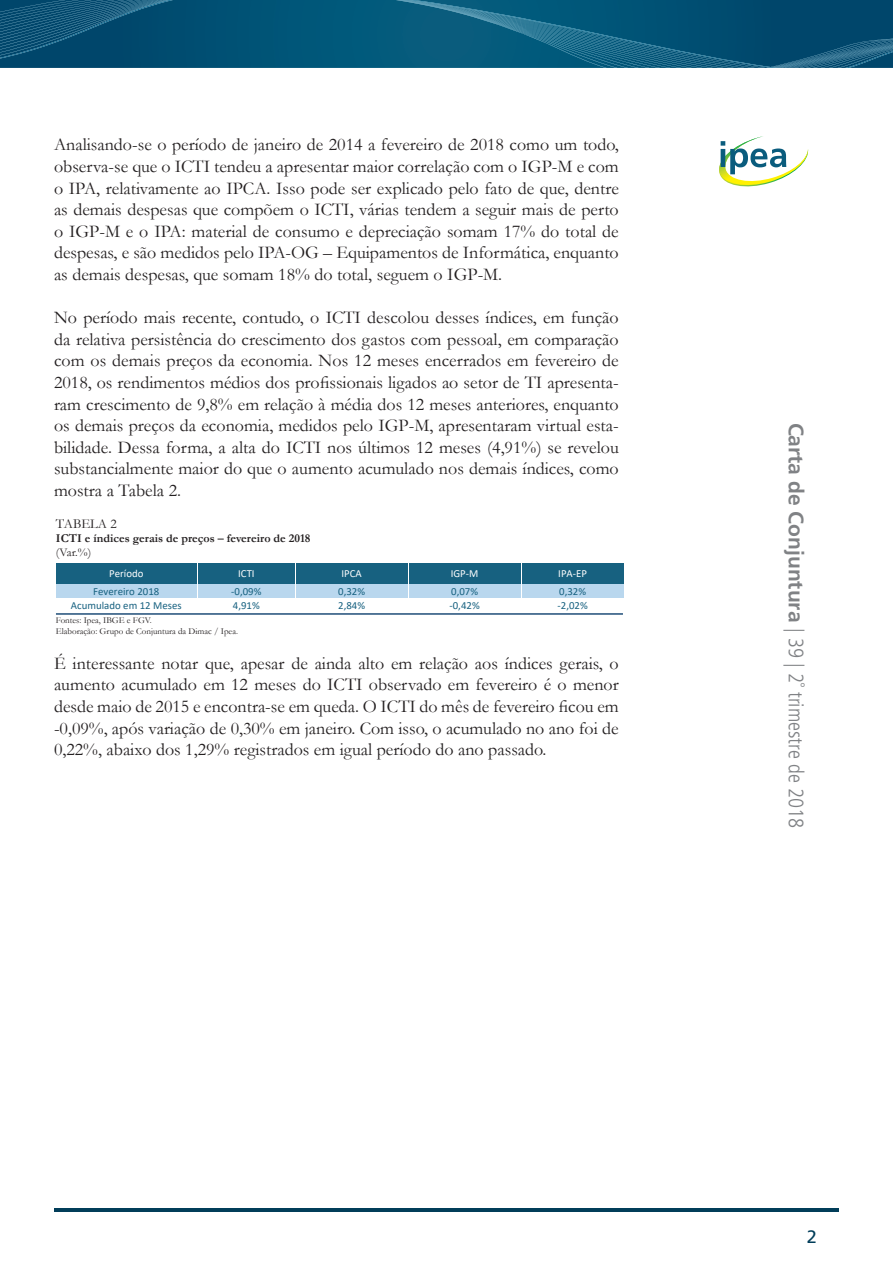
<style>
.page{position:relative;width:893px;height:1263px;background:#fff}
.page>*{position:absolute;margin:0;border:0;box-sizing:border-box;transform-origin:0 0}
.t1{font:condensed 21px "Frutiger 47 Light";color:#808285}
.t2{font:18px/21.6px "Garamond";color:#231f20;text-align:justify}
.t3{font:18px "Frutiger 55 Roman";color:#013d59}
.t4{font:13.5px "Garamond";color:#231f20}
.t5{font:700 12px "Garamond";color:#231f20}
.t6{font:12px "Garamond";color:#231f20}
.t7{font:10.8px "Calibri";color:#176180}
.t8{font:10.8px "Calibri";color:#fff}
.t9{font:9px "Garamond";color:#231f20}
.s1{font-family:"Frutiger 65 Bold";font-stretch:normal}
</style>
<div class="page">
<svg style="left:0;top:0;width:893px;height:68px;background:#075578"></svg>
<hr style="left:54px;top:1209px;width:785px;height:3px;background:#013d59">
<img style="left:719px;top:136px;width:90px;height:50px">
<svg style="left:721px;top:141px;width:65px;height:33px"></svg>
<hr style="left:56px;top:613px;width:567px;height:2px;background:#1f4e78">
<div style="left:56px;top:563px;width:141px;height:21px;background:#176180"></div>
<div style="left:198px;top:563px;width:97px;height:21px;background:#176180"></div>
<div style="left:296px;top:563px;width:112px;height:21px;background:#176180"></div>
<div style="left:409px;top:563px;width:112px;height:21px;background:#176180"></div>
<div style="left:521px;top:563px;width:103px;height:21px;background:#176180"></div>
<div style="left:56px;top:584px;width:141px;height:14px;background:#b9d7ee"></div>
<div style="left:198px;top:584px;width:97px;height:14px;background:#b9d7ee"></div>
<div style="left:296px;top:584px;width:112px;height:14px;background:#b9d7ee"></div>
<div style="left:409px;top:584px;width:112px;height:14px;background:#b9d7ee"></div>
<div style="left:521px;top:584px;width:103px;height:14px;background:#b9d7ee"></div>
<hr style="left:56px;top:584px;width:141px;height:1px;background:#fff">
<hr style="left:198px;top:584px;width:97px;height:1px;background:#fff">
<hr style="left:296px;top:584px;width:112px;height:1px;background:#fff">
<hr style="left:409px;top:584px;width:112px;height:1px;background:#fff">
<hr style="left:521px;top:584px;width:103px;height:1px;background:#fff">
<svg style="left:521px;top:563px;width:1px;height:35px"></svg>
<p class="t2" style="left:54px;top:133px;width:566px">Analisando-se o período de janeiro de 2014 a fevereiro de 2018 como um todo, observa-se que o ICTI tendeu a apresentar maior correlação com o IGP-M e com o IPA, relativamente ao IPCA. Isso pode ser explicado pelo fato de que, dentre as demais despesas que compõem o ICTI, várias tendem a seguir mais de perto o IGP-M e o IPA: material de consumo e depreciação somam 17% do total de despesas, e são medidos pelo IPA-OG – Equipamentos de Informática, enquanto as demais despesas, que somam 18% do total, seguem o IGP-M.</p>
<p class="t2" style="left:54px;top:306px;width:566px">No período mais recente, contudo, o ICTI descolou desses índices, em função da relativa persistência do crescimento dos gastos com pessoal, em comparação com os demais preços da economia. Nos 12 meses encerrados em fevereiro de 2018, os rendimentos médios dos profissionais ligados ao setor de TI apresenta&shy;ram crescimento de 9,8% em relação à média dos 12 meses anteriores, enquanto os demais preços da economia, medidos pelo IGP-M, apresentaram virtual esta&shy;bilidade. Dessa forma, a alta do ICTI nos últimos 12 meses (4,91%) se revelou substancialmente maior do que o aumento acumulado nos demais índices, como mostra a Tabela 2.</p>
<p class="t4" style="left:56px;top:514px;width:62px">TABELA 2</p>
<p class="t5" style="left:56px;top:530px;width:256px">ICTI e índices gerais de preços – fevereiro de 2018</p>
<p class="t6" style="left:56px;top:545px;width:37px">(Var.%)</p>
<p class="t8" style="left:109px;top:566px;width:36px">Período</p>
<p class="t8" style="left:238px;top:566px;width:18px">ICTI</p>
<p class="t8" style="left:342px;top:566px;width:22px">IPCA</p>
<p class="t8" style="left:451px;top:566px;width:29px">IGP-M</p>
<p class="t8" style="left:558px;top:566px;width:30px">IPA-EP</p>
<p class="t7" style="left:93px;top:584px;width:68px">Fevereiro 2018</p>
<p class="t7" style="left:231px;top:584px;width:32px">-0,09%</p>
<p class="t7" style="left:338px;top:584px;width:28px">0,32%</p>
<p class="t7" style="left:451px;top:584px;width:28px">0,07%</p>
<p class="t7" style="left:559px;top:584px;width:28px">0,32%</p>
<p class="t7" style="left:71px;top:598px;width:112px">Acumulado em 12 Meses</p>
<p class="t7" style="left:233px;top:598px;width:28px">4,91%</p>
<p class="t7" style="left:338px;top:598px;width:28px">2,84%</p>
<p class="t7" style="left:449px;top:598px;width:32px">-0,42%</p>
<p class="t7" style="left:558px;top:598px;width:32px">-2,02%</p>
<p class="t9" style="left:56px;top:614px;width:97px">Fontes: Ipea, IBGE e FGV.</p>
<p class="t9" style="left:56px;top:625px;width:184px">Elaboração: Grupo de Conjuntura da Dimac / Ipea.</p>
<p class="t2" style="left:54px;top:652px;width:566px">É interessante notar que, apesar de ainda alto em relação aos índices gerais, o aumento acumulado em 12 meses do ICTI observado em fevereiro é o menor desde maio de 2015 e encontra-se em queda. O ICTI do mês de fevereiro ficou em -0,09%, após variação de 0,30% em janeiro. Com isso, o acumulado no ano foi de 0,22%, abaixo dos 1,29% registrados em igual período do ano passado.</p>
<p class="t1" style="left:808px;top:423px;width:407px;rotate:90deg"><span class="s1">Carta de Conjuntura</span> | 39 | 2˚ trimestre de 2018</p>
<p class="t3" style="left:807px;top:1226px;width:12px">2</p>
</div>
